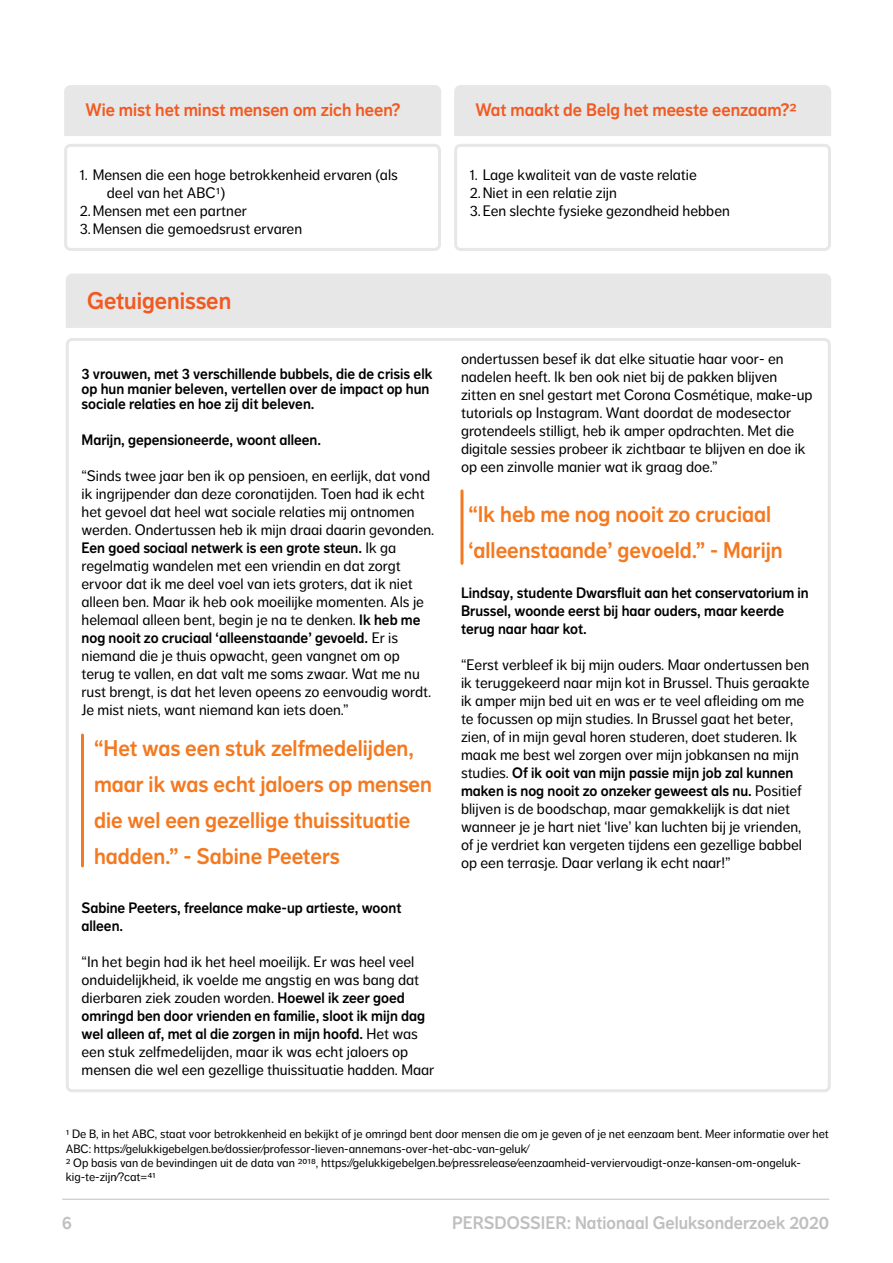
<style>
.page{position:relative;width:893px;height:1263px;background:#fff}
.page>*{position:absolute;margin:0;border:0;box-sizing:border-box;transform-origin:0 0}
.t1{font:24px "NN Dagny Display";color:#f15a22}
.t2{font:22.5px/36px "NN Dagny Display";color:#f47920}
.t3{font:18px "NN Dagny Display";color:#f15a22}
.t4{font:18px "NN Dagny Display";color:#c0bfbf}
.t5{font:15px/18px "NN Dagny Text";color:#000}
.t6{font:15px/18px "NN Dagny Display";color:#000}
.t7{font:12px/14.4px "NN Dagny Text";color:#000}
.s1{font-family:"NN Dagny Text"}
.s2{font-family:"NN Dagny Display"}
</style>
<div class="page">
<hr style="left:62px;top:1199px;width:767px;height:1px;background:#c0bfbf">
<div style="left:66px;top:338px;width:765px;height:754px;border:3px solid #e7e7e7;border-radius:5px"></div>
<div style="left:66px;top:274px;width:765px;height:54px;background:#e7e7e7"></div>
<div style="left:454px;top:144px;width:377px;height:107px;border:3px solid #e7e7e7;border-radius:5px"></div>
<div style="left:454px;top:85px;width:377px;height:51px;background:#e7e7e7"></div>
<div style="left:64px;top:144px;width:377px;height:107px;border:3px solid #e7e7e7;border-radius:5px"></div>
<div style="left:64px;top:85px;width:377px;height:51px;background:#e7e7e7"></div>
<hr style="left:460px;top:491px;width:3px;height:72px;background:#f47920">
<hr style="left:81px;top:735px;width:3px;height:131px;background:#f47920">
<p class="t3" style="left:85px;top:99px;width:317px">Wie mist het minst mensen om zich heen?</p>
<p class="t5" style="left:80px;top:166px;width:319px">1. Mensen die een hoge betrokkenheid ervaren (als</p>
<p class="t5" style="left:107px;top:184px;width:120px">deel van het ABC¹)</p>
<p class="t5" style="left:80px;top:202px;width:168px">2.Mensen met een partner</p>
<p class="t5" style="left:80px;top:220px;width:224px">3.Mensen die gemoedsrust ervaren</p>
<h1 class="t1" style="left:87px;top:287px;width:146px">Getuigenissen</h1>
<p class="t6" style="left:82px;top:367px;width:352px;line-height:15px">3 vrouwen, met 3 verschillende bubbels, die de crisis elk op hun manier beleven, vertellen over de impact op hun sociale relaties en hoe zij dit beleven.</p>
<p class="t6" style="left:82px;top:431px;width:241px">Marijn, gepensioneerde, woont alleen.</p>
<p class="t5" style="left:82px;top:467px;width:354px">“Sinds twee jaar ben ik op pensioen, en eerlijk, dat vond ik ingrijpender dan deze coronatijden. Toen had ik echt het gevoel dat heel wat sociale relaties mij ontnomen werden. Ondertussen heb ik mijn draai daarin gevonden.</p>
<p class="t6" style="left:82px;top:539px;width:316px">Een goed sociaal netwerk is een grote steun. <span class="s1">Ik ga</span></p>
<p class="t5" style="left:82px;top:557px;width:344px">regelmatig wandelen met een vriendin en dat zorgt ervoor dat ik me deel voel van iets groters, dat ik niet alleen ben. Maar ik heb ook moeilijke momenten. Als je helemaal alleen bent, begin je na te denken. <span class="s2">Ik heb me</span></p>
<p class="t6" style="left:82px;top:629px;width:318px">nog nooit zo cruciaal ‘alleenstaande’ gevoeld. <span class="s1">Er is</span></p>
<p class="t5" style="left:82px;top:647px;width:351px">niemand die je thuis opwacht, geen vangnet om op terug te vallen, en dat valt me soms zwaar. Wat me nu rust brengt, is dat het leven opeens zo eenvoudig wordt.<br>Je mist niets, want niemand kan iets doen.”</p>
<h2 class="t2" style="left:94px;top:730px;width:339px">“Het was een stuk zelfmedelijden, maar ik was echt jaloers op mensen die wel een gezellige thuissituatie hadden.” - Sabine Peeters</h2>
<p class="t6" style="left:82px;top:899px;width:321px">Sabine Peeters, freelance make-up artieste, woont alleen.</p>
<p class="t5" style="left:82px;top:953px;width:339px">“In het begin had ik het heel moeilijk. Er was heel veel onduidelijkheid, ik voelde me angstig en was bang dat dierbaren ziek zouden worden. <span class="s2">Hoewel ik zeer goed</span></p>
<p class="t6" style="left:82px;top:1007px;width:345px">omringd ben door vrienden en familie, sloot ik mijn dag wel alleen af, met al die zorgen in mijn hoofd. <span class="s1">Het was</span></p>
<p class="t5" style="left:82px;top:1043px;width:354px">een stuk zelfmedelijden, maar ik was echt jaloers op mensen die wel een gezellige thuissituatie hadden. Maar</p>
<p class="t3" style="left:475px;top:99px;width:323px">Wat maakt de Belg het meeste eenzaam?²</p>
<p class="t5" style="left:470px;top:166px;width:261px">1. Lage kwaliteit van de vaste relatie<br>2.Niet in een relatie zijn<br>3.Een slechte fysieke gezondheid hebben</p>
<p class="t5" style="left:461px;top:350px;width:353px">ondertussen besef ik dat elke situatie haar voor- en nadelen heeft. Ik ben ook niet bij de pakken blijven zitten en snel gestart met Corona Cosmétique, make-up tutorials op Instagram. Want doordat de modesector grotendeels stilligt, heb ik amper opdrachten. Met die digitale sessies probeer ik zichtbaar te blijven en doe ik op een zinvolle manier wat ik graag doe.”</p>
<h2 class="t2" style="left:468px;top:496px;width:316px">“Ik heb me nog nooit zo cruciaal ‘alleenstaande’ gevoeld.” - Marijn</h2>
<p class="t6" style="left:461px;top:584px;width:349px">Lindsay, studente Dwarsfluit aan het conservatorium in<br>Brussel, woonde eerst bij haar ouders, maar keerde terug naar haar kot.</p>
<p class="t5" style="left:461px;top:656px;width:350px">“Eerst verbleef ik bij mijn ouders. Maar ondertussen ben ik teruggekeerd naar mijn kot in Brussel. Thuis geraakte ik amper mijn bed uit en was er te veel afleiding om me te focussen op mijn studies. In Brussel gaat het beter, zien, of in mijn geval horen studeren, doet studeren. Ik maak me best wel zorgen over mijn jobkansen na mijn</p>
<p class="t6" style="left:461px;top:764px;width:342px"><span class="s1">studies.</span> Of ik ooit van mijn passie mijn job zal kunnen maken is nog nooit zo onzeker geweest als nu. <span class="s1">Positief</span></p>
<p class="t5" style="left:461px;top:800px;width:342px">blijven is de boodschap, maar gemakkelijk is dat niet wanneer je je hart niet ‘live’ kan luchten bij je vrienden, of je verdriet kan vergeten tijdens een gezellige babbel op een terrasje. Daar verlang ik echt naar!”</p>
<p class="t7" style="left:66px;top:1127px;width:764px">1 De B, in het ABC, staat voor betrokkenheid en bekijkt of je omringd bent door mensen die om je geven of je net eenzaam bent. Meer informatie over het ABC: https://gelukkigebelgen.be/dossier/professor-lieven-annemans-over-het-abc-van-geluk/<br>2 Op basis van de bevindingen uit de data van 2018, https://gelukkigebelgen.be/pressrelease/eenzaamheid-verviervoudigt-onze-kansen-om-ongeluk&shy;kig-te-zijn/?cat=41</p>
<p class="t4" style="left:62px;top:1212px;width:11px">6</p>
<p class="t4" style="left:452px;top:1212px;width:379px">PERSDOSSIER: Nationaal Geluksonderzoek 2020</p>
</div>
